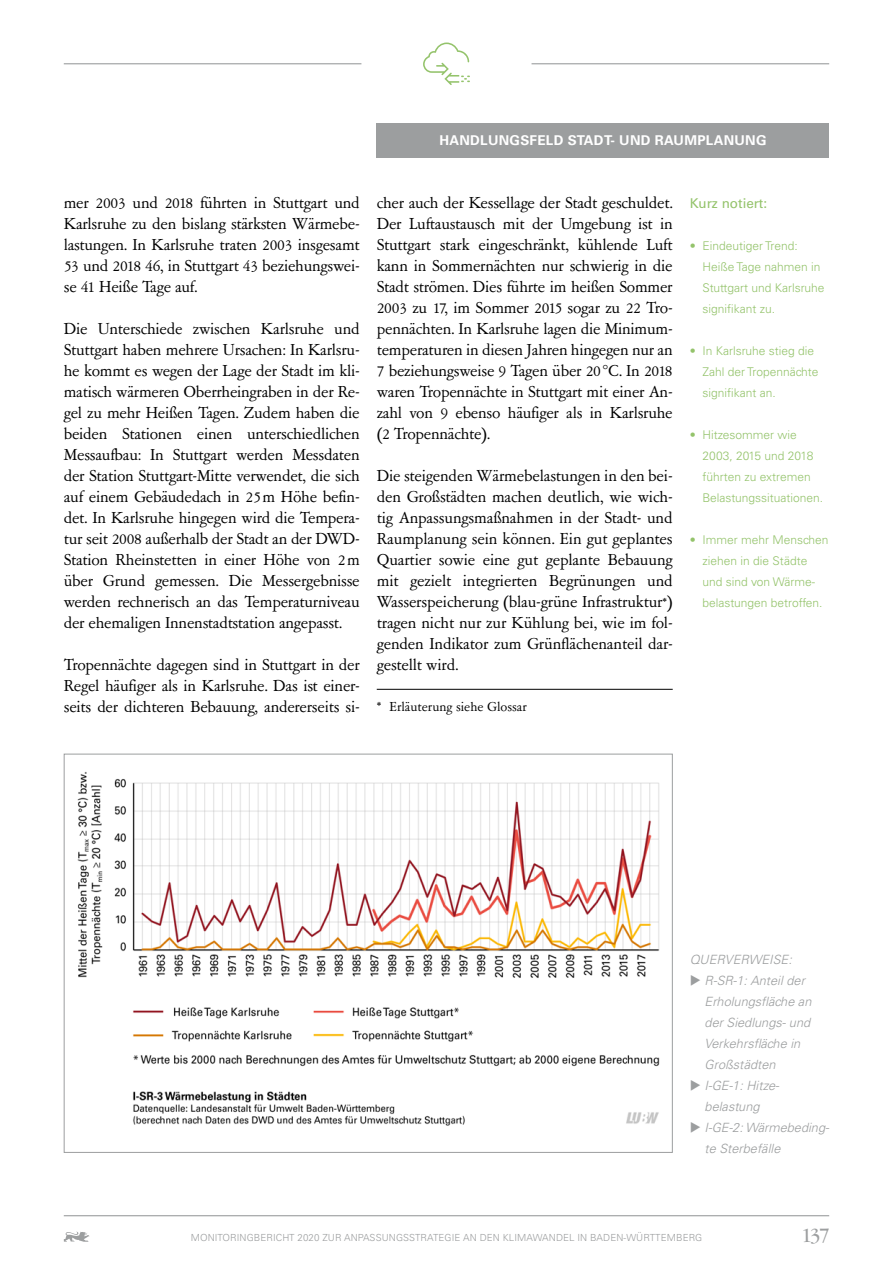
<style>
.page{position:relative;width:893px;height:1263px;background:#fff}
.page>*{position:absolute;margin:0;border:0;box-sizing:border-box;transform-origin:0 0}
.t1{font:500 22.5px "Garamont Amst SH";color:#9c9e9f}
.P_COPY{font:16.5px/21px "Garamont Amst SB";letter-spacing:-.015em;color:#000;text-align:justify}
.t2{font:700 13.5px "Univers LT Std";letter-spacing:.02em;color:#fff}
.P_Fußnote{font:13.5px "Garamont Amst SB";color:#000}
.Auto_Head_List_grün{font:13.5px "Univers LT Std";color:#94c36b}
.P_Head_Querverw{font:italic 300 12.75px/21px "Univers LT Std";color:#9c9e9f}
.t3{font:300 12px/21px "Univers LT Std";color:#94c36b}
.t4{font:300 9.75px "Univers LT Std";letter-spacing:.01em;color:#9c9e9f}
.s1{font-size:13.5px}
</style>
<div class="page">
<hr style="left:64px;top:1215px;width:765px;height:1px;background:#9c9e9f">
<svg style="left:64px;top:1231px;width:25px;height:11px"></svg>
<hr style="left:64px;top:63px;width:297px;height:1px;background:#9c9e9f">
<hr style="left:531px;top:63px;width:298px;height:1px;background:#9c9e9f">
<svg style="left:423px;top:43px;width:47px;height:42px"></svg>
<div style="left:377px;top:124px;width:452px;height:34px;background:#9c9e9f"></div>
<hr style="left:377px;top:689px;width:296px;height:1px;background:#000">
<img style="left:77px;top:772px;width:583px;height:354px">
<p class="t2" style="left:439px;top:132px;width:329px">HANDLUNGSFELD STADT- UND RAUMPLANUNG</p>
<p class="P_COPY" style="left:64px;top:193px;width:297px">mer 2003 und 2018 führten in Stuttgart und Karlsruhe zu den bislang stärksten Wärmebe&shy;lastungen. In Karlsruhe traten 2003 insgesamt 53 und 2018 46, in Stuttgart 43 beziehungswei&shy;se 41 Heiße Tage auf.</p>
<p class="P_COPY" style="left:64px;top:319px;width:297px">Die Unterschiede zwischen Karlsruhe und Stuttgart haben mehrere Ursachen: In Karlsru&shy;he kommt es wegen der Lage der Stadt im kli&shy;matisch wärmeren Oberrheingraben in der Re&shy;gel zu mehr Heißen Tagen. Zudem haben die beiden Stationen einen unterschiedlichen Messaufbau: In Stuttgart werden Messdaten der Station Stuttgart-Mitte verwendet, die sich auf einem Gebäudedach in 25m Höhe befin&shy;det. In Karlsruhe hingegen wird die Tempera&shy;tur seit 2008 außerhalb der Stadt an der DWD-Station Rheinstetten in einer Höhe von 2m über Grund gemessen. Die Messergebnisse werden rechnerisch an das Temperaturniveau der ehemaligen Innenstadtstation angepasst.</p>
<p class="P_COPY" style="left:64px;top:655px;width:297px">Tropennächte dagegen sind in Stuttgart in der Regel häufiger als in Karlsruhe. Das ist einer&shy;seits der dichteren Bebauung, andererseits si-</p>
<p class="P_COPY" style="left:377px;top:193px;width:297px">cher auch der Kessellage der Stadt geschuldet.<br>Der Luftaustausch mit der Umgebung ist in Stuttgart stark eingeschränkt, kühlende Luft kann in Sommernächten nur schwierig in die Stadt strömen. Dies führte im heißen Sommer 2003 zu 17, im Sommer 2015 sogar zu 22 Tro&shy;pennächten. In Karlsruhe lagen die Minimum&shy;temperaturen in diesen Jahren hingegen nur an 7 beziehungsweise 9 Tagen über 20°C. In 2018 waren Tropennächte in Stuttgart mit einer An&shy;zahl von 9 ebenso häufiger als in Karlsruhe (2 Tropennächte).</p>
<p class="P_COPY" style="left:377px;top:466px;width:297px">Die steigenden Wärmebelastungen in den bei&shy;den Großstädten machen deutlich, wie wich&shy;tig Anpassungsmaßnahmen in der Stadt- und Raumplanung sein können. Ein gut geplantes Quartier sowie eine gut geplante Bebauung mit gezielt integrierten Begrünungen und Wasserspeicherung (blau-grüne Infrastruktur<span class="s1">*</span>) tragen nicht nur zur Kühlung bei, wie im fol&shy;genden Indikator zum Grünflächenanteil dar&shy;gestellt wird.</p>
<p class="P_Fußnote" style="left:377px;top:700px;width:151px">* Erläuterung siehe Glossar</p>
<p class="Auto_Head_List_grün" style="left:690px;top:195px;width:79px">Kurz notiert:</p>
<p class="t3" style="left:702px;top:235px;width:124px;text-indent:-13px">• Eindeutiger Trend:<br>Heiße Tage nahmen in<br>Stuttgart und Karlsruhe signifikant zu.</p>
<p class="t3" style="left:702px;top:340px;width:117px;text-indent:-13px">• In Karlsruhe stieg die<br>Zahl der Tropennächte signifikant an.</p>
<p class="t3" style="left:702px;top:424px;width:122px;text-indent:-13px">• Hitzesommer wie<br>2003, 2015 und 2018 führten zu extremen<br>Belastungssituationen.</p>
<p class="t3" style="left:702px;top:529px;width:128px;text-indent:-13px">• Immer mehr Menschen ziehen in die Städte und sind von Wärme&shy;belastungen betroffen.</p>
<p class="P_Head_Querverw" style="left:690px;top:949px;width:104px">QUERVERWEISE:</p>
<p class="P_Head_Querverw" style="left:705px;top:970px;width:108px;text-indent:-15px">▶ R-SR-1: Anteil der<br>Erholungsfläche an der Siedlungs- und<br>Verkehrsfläche in<br>Großstädten</p>
<p class="P_Head_Querverw" style="left:690px;top:1075px;width:90px;text-align:center">▶ I-GE-1: Hitze&shy;belastung</p>
<p class="P_Head_Querverw" style="left:705px;top:1117px;width:126px;text-indent:-15px">▶ I-GE-2: Wärmebeding&shy;te Sterbefälle</p>
<p class="t4" style="left:191px;top:1232px;width:513px">MONITORINGBERICHT 2020 ZUR ANPASSUNGSSTRATEGIE AN DEN KLIMAWANDEL IN BADEN-WÜRTTEMBERG</p>
<h1 class="t1" style="left:803px;top:1222px;width:27px">137</h1>
</div>
